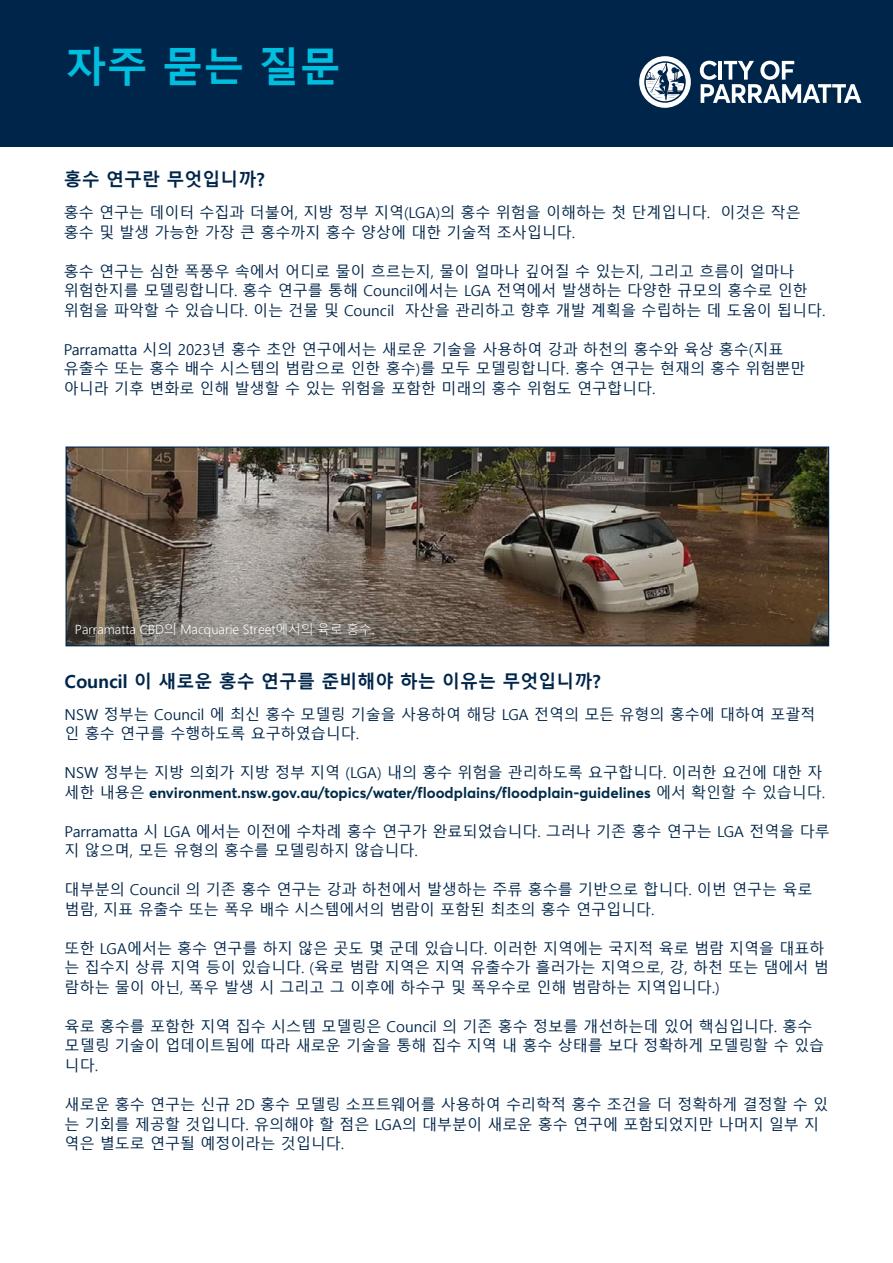
<style>
.page{position:relative;width:893px;height:1263px;background:#fff}
.page>*{position:absolute;margin:0;border:0;box-sizing:border-box;transform-origin:0 0}
.t1{font:700 41.1px "Malgun Gothic";color:#00bedf}
.t2{font:700 18px "Malgun Gothic";color:#00254a}
.t3{font:15px/19.5px "Malgun Gothic";color:#00254a}
.t4{font:700 15px "Parramatta";color:#002b49}
.t5{font:300 12.75px "Malgun Gothic";color:#fff}
.s1{font-family:"Malgun Gothic";font-weight:400;color:#00254a}
.s2{font-family:"Malgun Gothic";font-weight:400}
</style>
<div class="page">
<div style="left:0;top:0;width:893px;height:147px;background:#00254a"></div>
<svg style="left:700px;top:61px;width:161px;height:42px"></svg>
<svg style="left:639px;top:56px;width:52px;height:52px"></svg>
<img style="left:68px;top:448px;width:759px;height:196px">
<div style="left:66px;top:446px;width:763px;height:200px;border:1px solid #00254a"></div>
<h1 class="t1" style="left:66px;top:42px;width:277px">자주 묻는 질문</h1>
<p class="t2" style="left:64px;top:169px;width:202px">홍수 연구란 무엇입니까?</p>
<p class="t3" style="left:64px;top:203px;width:738px">홍수 연구는 데이터 수집과 더불어, 지방 정부 지역(LGA)의 홍수 위험을 이해하는 첫 단계입니다. 이것은 작은 홍수 및 발생 가능한 가장 큰 홍수까지 홍수 양상에 대한 기술적 조사입니다.</p>
<p class="t3" style="left:64px;top:262px;width:763px">홍수 연구는 심한 폭풍우 속에서 어디로 물이 흐르는지, 물이 얼마나 깊어질 수 있는지, 그리고 흐름이 얼마나 위험한지를 모델링합니다. 홍수 연구를 통해 Council에서는 LGA 전역에서 발생하는 다양한 규모의 홍수로 인한 위험을 파악할 수 있습니다. 이는 건물 및 Council 자산을 관리하고 향후 개발 계획을 수립하는 데 도움이 됩니다.</p>
<p class="t3" style="left:64px;top:340px;width:743px">Parramatta 시의 2023년 홍수 초안 연구에서는 새로운 기술을 사용하여 강과 하천의 홍수와 육상 홍수(지표 유출수 또는 홍수 배수 시스템의 범람으로 인한 홍수)를 모두 모델링합니다. 홍수 연구는 현재의 홍수 위험뿐만 아니라 기후 변화로 인해 발생할 수 있는 위험을 포함한 미래의 홍수 위험도 연구합니다.</p>
<p class="t5" style="left:75px;top:622px;width:301px">Parramatta CBD의 Macquarie Street에서의 육로 홍수.</p>
<p class="t2" style="left:65px;top:670px;width:538px">Council 이 새로운 홍수 연구를 준비해야 하는 이유는 무엇입니까?</p>
<p class="t3" style="left:65px;top:705px;width:752px">NSW 정부는 Council 에 최신 홍수 모델링 기술을 사용하여 해당 LGA 전역의 모든 유형의 홍수에 대하여 포괄적 인 홍수 연구를 수행하도록 요구하였습니다.</p>
<p class="t3" style="left:65px;top:763px;width:759px">NSW 정부는 지방 의회가 지방 정부 지역 (LGA) 내의 홍수 위험을 관리하도록 요구합니다. 이러한 요건에 대한 자</p>
<p class="t4" style="left:65px;top:782px;width:762px"><span class="s1">세한 내용은</span> environment.nsw.gov.au/topics/water/floodplains/floodplain-guidelines <span class="s2">에서 확인할 수 있습니다.</span></p>
<p class="t3" style="left:65px;top:822px;width:766px">Parramatta 시 LGA 에서는 이전에 수차례 홍수 연구가 완료되었습니다. 그러나 기존 홍수 연구는 LGA 전역을 다루 지 않으며, 모든 유형의 홍수를 모델링하지 않습니다.</p>
<p class="t3" style="left:65px;top:880px;width:749px">대부분의 Council 의 기존 홍수 연구는 강과 하천에서 발생하는 주류 홍수를 기반으로 합니다. 이번 연구는 육로 범람, 지표 유출수 또는 폭우 배수 시스템에서의 범람이 포함된 최초의 홍수 연구입니다.</p>
<p class="t3" style="left:65px;top:939px;width:766px">또한 LGA에서는 홍수 연구를 하지 않은 곳도 몇 군데 있습니다. 이러한 지역에는 국지적 육로 범람 지역을 대표하 는 집수지 상류 지역 등이 있습니다. (육로 범람 지역은 지역 유출수가 흘러가는 지역으로, 강, 하천 또는 댐에서 범 람하는 물이 아닌, 폭우 발생 시 그리고 그 이후에 하수구 및 폭우수로 인해 범람하는 지역입니다.)</p>
<p class="t3" style="left:65px;top:1017px;width:761px">육로 홍수를 포함한 지역 집수 시스템 모델링은 Council 의 기존 홍수 정보를 개선하는데 있어 핵심입니다. 홍수 모델링 기술이 업데이트됨에 따라 새로운 기술을 통해 집수 지역 내 홍수 상태를 보다 정확하게 모델링할 수 있습 니다.</p>
<p class="t3" style="left:65px;top:1095px;width:765px">새로운 홍수 연구는 신규 2D 홍수 모델링 소프트웨어를 사용하여 수리학적 홍수 조건을 더 정확하게 결정할 수 있 는 기회를 제공할 것입니다. 유의해야 할 점은 LGA의 대부분이 새로운 홍수 연구에 포함되었지만 나머지 일부 지 역은 별도로 연구될 예정이라는 것입니다.</p>
</div>
